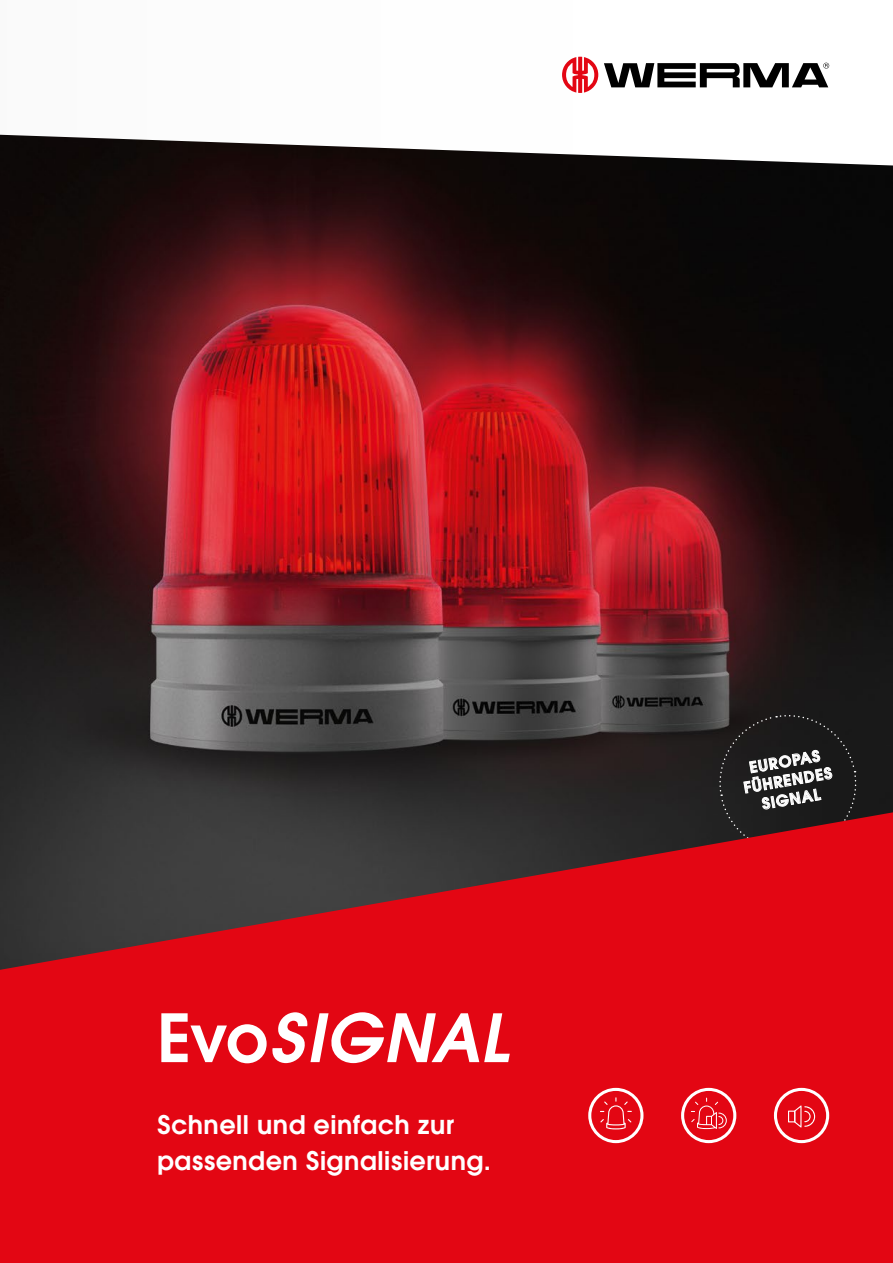
<style>
.page{position:relative;width:893px;height:1263px;background:#fff}
.page>*{position:absolute;margin:0;border:0;box-sizing:border-box;transform-origin:0 0}
.t1{font:italic 600 66px "Avant Garde";letter-spacing:.02em;color:#fff}
.t2{font:600 25.5px/36px "Avant Garde";letter-spacing:.02em;color:#fff}
.t3{font:600 15px/19px "Avant Garde";color:#fff;text-align:center}
.s1{font-style:normal}
</style>
<div class="page">
<img style="left:0;top:165px;width:893px;height:647px">
<svg style="left:0;top:812px;width:893px;height:451px;background:#c40e19"></svg>
<svg style="left:0;top:56px;width:877px;height:109px"></svg>
<svg style="left:681px;top:1088px;width:55px;height:55px;background:#e93d47"></svg>
<svg style="left:588px;top:1088px;width:55px;height:55px;background:#e83944"></svg>
<svg style="left:774px;top:1088px;width:55px;height:55px;background:#e83a44"></svg>
<svg style="left:717px;top:712px;width:142px;height:142px;background:#4a2628"></svg>
<svg style="left:562px;top:57px;width:36px;height:36px"></svg>
<svg style="left:604px;top:63px;width:225px;height:24px"></svg>
<h1 class="t1" style="left:157px;top:995px;width:353px"><span class="s1">Evo</span>SIGNAL</h1>
<p class="t2" style="left:157px;top:1106px;width:335px">Schnell und einfach zur passenden Signalisierung.</p>
<p class="t3" style="left:739px;top:760px;width:91px;rotate:-10deg">EUROPAS<br>FÜHRENDES<br>SIGNAL</p>
</div>
